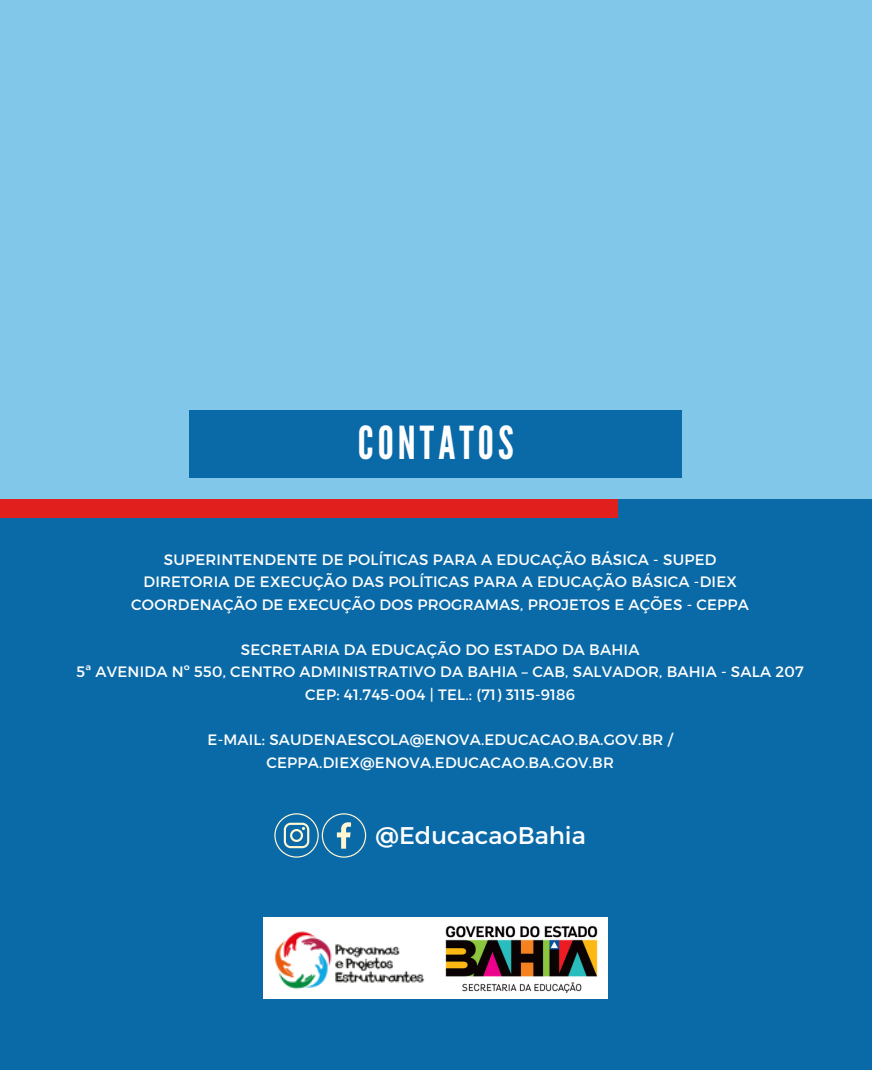
<style>
.page{position:relative;width:872px;height:1071px;background:#fff}
.page>*{position:absolute;margin:0;border:0;box-sizing:border-box;transform-origin:0 0}
.t1{font:45.5px "League Gothic";letter-spacing:.09em;color:#fff}
.t2{font:24.15px "Montserrat";color:#fff}
.t3{font:15.05px/22.4px "Montserrat";letter-spacing:.015em;color:#fff;text-align:center}
</style>
<div class="page">
<div style="left:0;top:0;width:872px;height:1069px;background:#81c7e9"></div>
<div style="left:0;top:499px;width:872px;height:570px;background:#0a6aa8"></div>
<div style="left:0;top:499px;width:617px;height:19px;background:#e11f1c"></div>
<div style="left:190px;top:410px;width:492px;height:68px;background:#0a6aa8"></div>
<svg style="left:274px;top:813px;width:92px;height:45px"></svg>
<div style="left:264px;top:918px;width:344px;height:81px;background:#fff"></div>
<img style="left:445px;top:925px;width:153px;height:69px">
<img style="left:263px;top:923px;width:161px;height:73px">
<h1 class="t1" style="left:358px;top:417px;width:157px">CONTATOS</h1>
<p class="t3" style="left:131px;top:547px;width:619px">SUPERINTENDENTE DE POLÍTICAS PARA A EDUCAÇÃO BÁSICA - SUPED<br>DIRETORIA DE EXECUÇÃO DAS POLÍTICAS PARA A EDUCAÇÃO BÁSICA -DIEX<br>COORDENAÇÃO DE EXECUÇÃO DOS PROGRAMAS, PROJETOS E AÇÕES - CEPPA</p>
<p class="t3" style="left:77px;top:638px;width:729px">SECRETARIA DA EDUCAÇÃO DO ESTADO DA BAHIA<br>5ª AVENIDA Nº 550, CENTRO ADMINISTRATIVO DA BAHIA – CAB, SALVADOR, BAHIA - SALA 207<br>CEP: 41.745-004 | TEL.: (71) 3115-9186</p>
<p class="t3" style="left:208px;top:728px;width:467px">E-MAIL: SAUDENAESCOLA@ENOVA.EDUCACAO.BA.GOV.BR /<br>CEPPA.DIEX@ENOVA.EDUCACAO.BA.GOV.BR</p>
<h2 class="t2" style="left:376px;top:820px;width:212px">@EducacaoBahia</h2>
</div>
